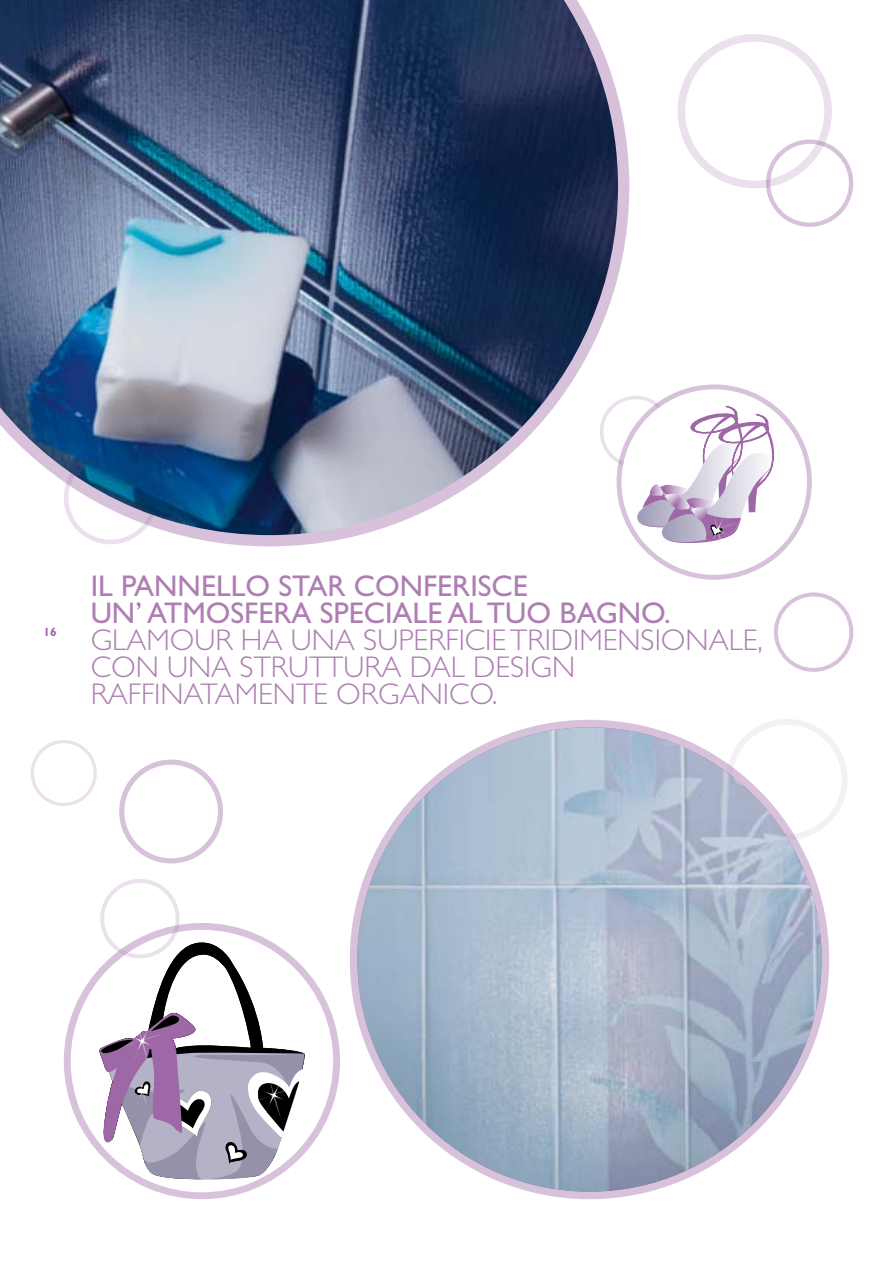
<style>
.page{position:relative;width:893px;height:1263px;background:#fff}
.page>*{position:absolute;margin:0;border:0;box-sizing:border-box;transform-origin:0 0}
.t1{font:300 30px/27px "Gill Sans";color:#ae7eb3}
.t2{font:30px/27px "Gill Sans";color:#ae7eb3}
.t3{font:700 12px "Gill Sans";color:#9e67a5}
</style>
<div class="page">
<svg style="left:677px;top:34px;width:177px;height:193px"></svg>
<svg style="left:31px;top:740px;width:66px;height:66px"></svg>
<svg style="left:119px;top:759px;width:104px;height:105px"></svg>
<svg style="left:720px;top:719px;width:127px;height:127px"></svg>
<svg style="left:617px;top:384px;width:195px;height:196px;background:#dac6dd"></svg>
<div style="left:621px;top:389px;width:186px;height:186px;background:#fff;border-radius:50%"></div>
<svg style="left:64px;top:923px;width:276px;height:276px;background:#d9c4dc"></svg>
<div style="left:71px;top:930px;width:262px;height:262px;background:#fff;border-radius:50%"></div>
<svg style="left:100px;top:879px;width:83px;height:62px"></svg>
<svg style="left:774px;top:592px;width:80px;height:80px"></svg>
<div style="left:350px;top:720px;width:479px;height:479px;background:#d8c2db;border-radius:50%"></div>
<img style="left:357px;top:727px;width:465px;height:465px;border-radius:232px">
<svg style="left:83px;top:98px;width:546px;height:448px"></svg>
<img style="left:0;top:0;width:618px;height:535px">
<svg style="left:596px;top:392px;width:179px;height:160px"></svg>
<svg style="left:99px;top:941px;width:206px;height:242px"></svg>
<svg style="left:98px;top:1013px;width:208px;height:167px"></svg>
<p class="t3" style="left:44px;top:625px;width:15px">16</p>
<p class="t2" style="left:91px;top:573px;width:582px">IL PANNELLO STAR CONFERISCE<br>UN’ ATMOSFERA SPECIALE AL TUO BAGNO.</p>
<p class="t1" style="left:91px;top:627px;width:674px">GLAMOUR HA UNA SUPERFICIE TRIDIMENSIONALE,<br>CON UNA STRUTTURA DAL DESIGN<br>RAFFINATAMENTE ORGANICO.</p>
</div>
